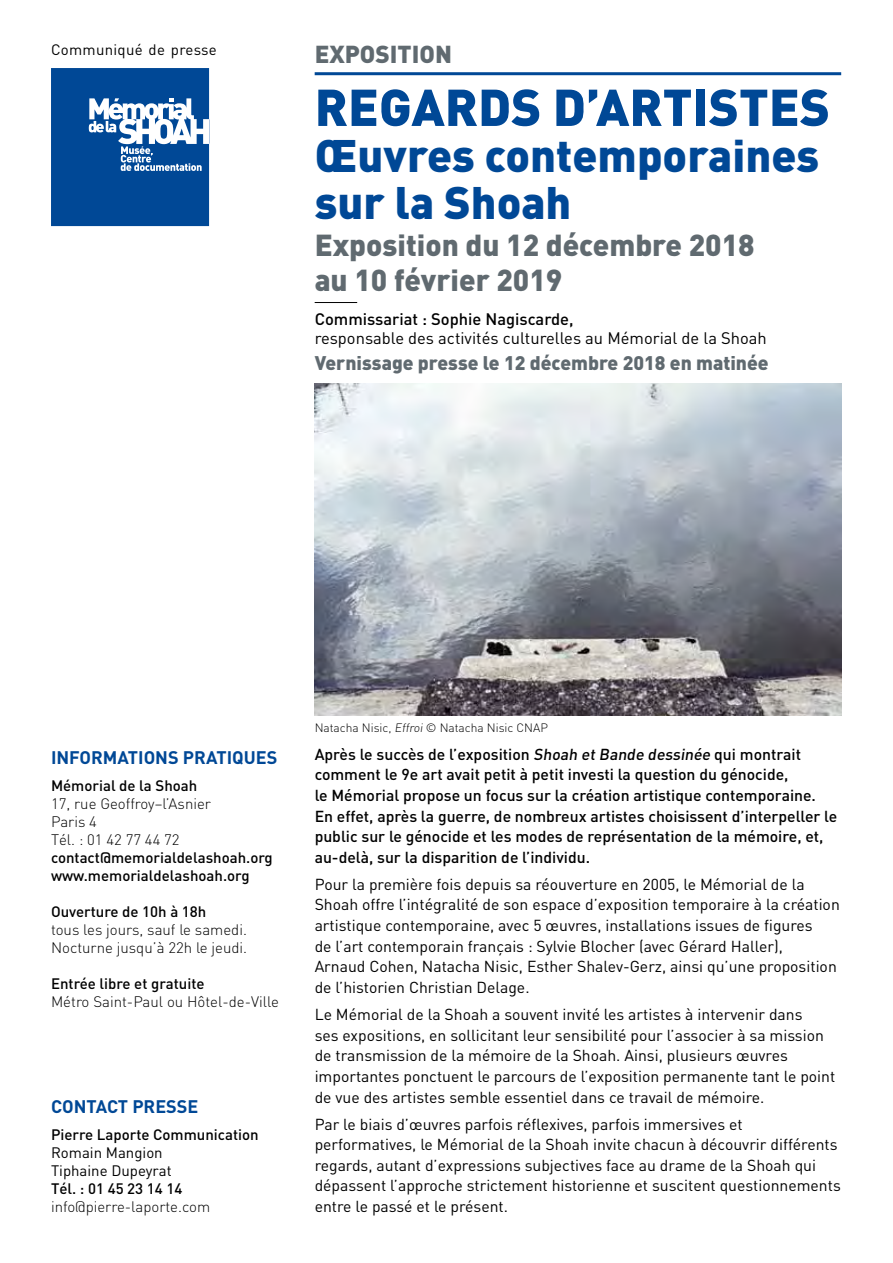
<style>
.page{position:relative;width:893px;height:1263px;background:#fff}
.page>*{position:absolute;margin:0;border:0;box-sizing:border-box;transform-origin:0 0}
.t1{font:900 51px "DIN";letter-spacing:.105em;color:#004896}
.t2{font:900 45px/46.5px "DIN";color:#004896}
.t3{font:900 30px/34.5px "DIN";color:#606a70}
.t4{font:900 24.3px "DIN";color:#606a70}
.t5{font:900 19.5px "DIN";color:#606a70}
.t6{font:700 18px "DIN";color:#004896}
.t7{font:16.5px "DIN";color:#000}
.t8{font:500 16.5px "DIN";color:#000}
.t9{font:15.75px/20.7px "DIN";color:#000}
.t10{font:500 15.75px/20.7px "DIN";color:#000}
.t11{font:500 15px/18px "DIN";color:#000}
.t12{font:300 15px/18px "DIN";color:#000}
.t13{font:15px/18px "DIN";color:#000}
.t14{font:15px "DIN";letter-spacing:.02em;color:#000}
.t15{font:300 12px "DIN";color:#000}
</style>
<div class="page">
<svg style="left:51px;top:68px;width:158px;height:158px;background:#2562a5"></svg>
<hr style="left:315px;top:72px;width:526px;height:3px;background:#004896">
<hr style="left:315px;top:302px;width:42px;height:1px;background:#000">
<img style="left:315px;top:383px;width:527px;height:332px">
<p class="t14" style="left:51px;top:40px;width:167px">Communiqué de presse</p>
<h3 class="t4" style="left:315px;top:38px;width:139px">exposition</h3>
<h1 class="t1" style="left:315px;top:73px;width:512px">Regards d’artistes</h1>
<h2 class="t2" style="left:315px;top:130px;width:506px">Œuvres contemporaines sur la Shoah</h2>
<h3 class="t3" style="left:315px;top:227px;width:442px">Exposition du 12 décembre 2018 au 10 février 2019</h3>
<p class="t8" style="left:315px;top:308px;width:260px">Commissariat : Sophie Nagiscarde,</p>
<p class="t7" style="left:315px;top:328px;width:454px">responsable des activités culturelles au Mémorial de la Shoah</p>
<p class="t5" style="left:315px;top:349px;width:456px">Vernissage presse le 12 décembre 2018 en matinée</p>
<p class="t6" style="left:51px;top:746px;width:105px">IN FORMATIONS</p>
<p class="t6" style="left:183px;top:746px;width:12px">PRAT</p>
<p class="t6" style="left:227px;top:746px;width:40px">IQUES</p>
<p class="t11" style="left:51px;top:776px;width:148px">Mémorial de la Shoah</p>
<p class="t12" style="left:51px;top:794px;width:162px">17, rue Geoffroy–l’Asnier<br>Paris 4<br>Tél. : 01 42 77 44 72</p>
<p class="t11" style="left:51px;top:848px;width:223px">contact@memorialdelashoah.org www.memorialdelashoah.org</p>
<p class="t11" style="left:51px;top:902px;width:157px">Ouverture de 10h à 18h</p>
<p class="t12" style="left:51px;top:920px;width:198px">tous les jours, sauf le samedi.<br>Nocturne jusqu’à 22h le jeudi.</p>
<p class="t11" style="left:51px;top:974px;width:155px">Entrée libre et gratuite</p>
<p class="t12" style="left:51px;top:992px;width:229px">Métro Saint-Paul ou Hôtel-de-Ville</p>
<p class="t6" style="left:51px;top:1095px;width:149px">CONTACT PRESSE</p>
<p class="t11" style="left:51px;top:1125px;width:209px">Pierre Laporte Communication</p>
<p class="t13" style="left:51px;top:1143px;width:122px">Romain Mangion<br>Tiphaine Dupeyrat</p>
<p class="t11" style="left:51px;top:1179px;width:133px">Tél. : 01 45 23 14 14</p>
<p class="t12" style="left:51px;top:1197px;width:161px">info@pierre-laporte.com</p>
<p class="t15" style="left:315px;top:720px;width:235px">Natacha Nisic, Effroi © Natacha Nisic CNAP</p>
<p class="t10" style="left:315px;top:743px;width:524px">Après le succès de l’exposition Shoah et Bande dessinée qui montrait comment le 9e art avait petit à petit investi la question du génocide,<br>le Mémorial propose un focus sur la création artistique contemporaine.<br>En effet, après la guerre, de nombreux artistes choisissent d’interpeller le public sur le génocide et les modes de représentation de la mémoire, et, au-delà, sur la disparition de l’individu.</p>
<p class="t9" style="left:315px;top:873px;width:527px">Pour la première fois depuis sa réouverture en 2005, le Mémorial de la Shoah offre l’intégralité de son espace d’exposition temporaire à la création artistique contemporaine, avec 5 œuvres, installations issues de figures<br>de l’art contemporain français : Sylvie Blocher (avec Gérard Haller),<br>Arnaud Cohen, Natacha Nisic, Esther Shalev-Gerz, ainsi qu’une proposition de l’historien Christian Delage.</p>
<p class="t9" style="left:315px;top:1004px;width:522px">Le Mémorial de la Shoah a souvent invité les artistes à intervenir dans<br>ses expositions, en sollicitant leur sensibilité pour l’associer à sa mission de transmission de la mémoire de la Shoah. Ainsi, plusieurs œuvres importantes ponctuent le parcours de l’exposition permanente tant le point de vue des artistes semble essentiel dans ce travail de mémoire.</p>
<p class="t9" style="left:315px;top:1113px;width:528px">Par le biais d’œuvres parfois réflexives, parfois immersives et performatives, le Mémorial de la Shoah invite chacun à découvrir différents regards, autant d’expressions subjectives face au drame de la Shoah qui dépassent l’approche strictement historienne et suscitent questionnements entre le passé et le présent.</p>
</div>
